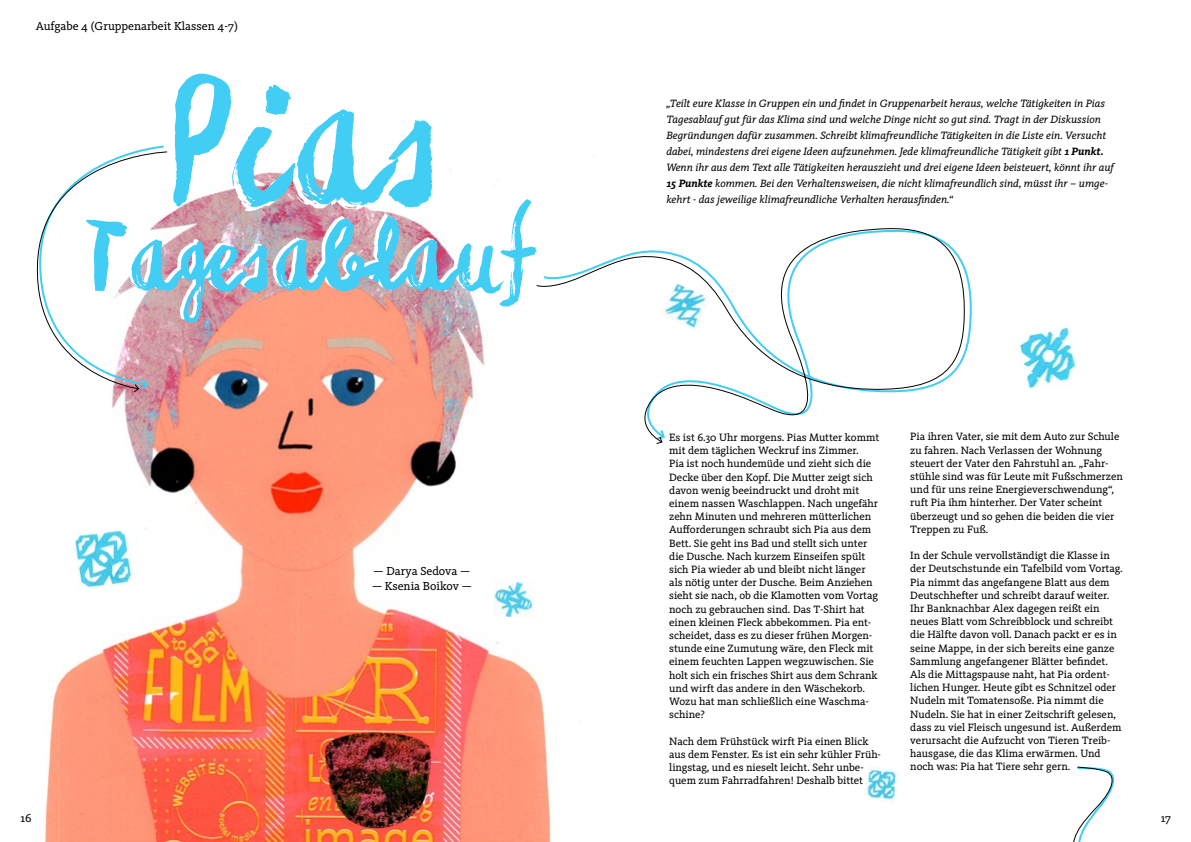
<style>
.page{position:relative;width:1191px;height:842px;background:#fff}
.page>*{position:absolute;margin:0;border:0;box-sizing:border-box;transform-origin:0 0}
.t1{font:200px "Besom";color:#42cdf4}
.t2{font:108px "Besom";color:#42cdf4}
.t3{font:12px "Kievit Slab OT";color:#000}
.t4{font:11px/13.2px "Kievit Slab OT";color:#000}
.t5{font:italic 11px/16px "Kievit Slab OT";color:#000}
.s1{font-weight:700}
</style>
<div class="page">
<img style="left:1019px;top:326px;width:58px;height:63px">
<img style="left:44px;top:172px;width:507px;height:670px">
<svg style="left:535px;top:227px;width:430px;height:216px"></svg>
<svg style="left:654px;top:428px;width:12px;height:16px"></svg>
<svg style="left:36px;top:145px;width:132px;height:248px"></svg>
<svg style="left:1073px;top:766px;width:42px;height:76px"></svg>
<img style="left:62px;top:516px;width:80px;height:72px">
<img style="left:493px;top:579px;width:42px;height:39px">
<img style="left:865px;top:766px;width:33px;height:37px">
<p class="t3" style="left:36px;top:19px;width:204px">Aufgabe 4 (Gruppenarbeit Klassen 4-7)</p>
<h1 class="t1" style="left:166px;top:-6px;width:278px">Pias</h1>
<h2 class="t2" style="left:84px;top:177px;width:455px">Tagesablauf</h2>
<p class="t3" style="left:374px;top:564px;width:98px">— Darya Sedova —</p>
<p class="t3" style="left:372px;top:579px;width:101px">— Ksenia Boikov —</p>
<p class="t5" style="left:666px;top:96px;width:449px">„Teilt eure Klasse in Gruppen ein und findet in Gruppenarbeit heraus, welche Tätigkeiten in Pias Tagesablauf gut für das Klima sind und welche Dinge nicht so gut sind. Tragt in der Diskussion Begründungen dafür zusammen. Schreibt klimafreundliche Tätigkeiten in die Liste ein. Versucht dabei, mindestens drei eigene Ideen aufzunehmen. Jede klimafreundliche Tätigkeit gibt <span class="s1">1 Punkt.<br></span>Wenn ihr aus dem Text alle Tätigkeiten herauszieht und drei eigene Ideen beisteuert, könnt ihr auf <span class="s1">15 Punkte</span> kommen. Bei den Verhaltensweisen, die nicht klimafreundlich sind, müsst ihr – umge&shy;kehrt - das jeweilige klimafreundliche Verhalten herausfinden.“</p>
<p class="t4" style="left:669px;top:431px;width:211px">Es ist 6.30 Uhr morgens. Pias Mutter kommt mit dem täglichen Weckruf ins Zimmer.<br>Pia ist noch hundemüde und zieht sich die Decke über den Kopf. Die Mutter zeigt sich davon wenig beeindruckt und droht mit einem nassen Waschlappen. Nach ungefähr zehn Minuten und mehreren mütterlichen Aufforderungen schraubt sich Pia aus dem Bett. Sie geht ins Bad und stellt sich unter die Dusche. Nach kurzem Einseifen spült sich Pia wieder ab und bleibt nicht länger als nötig unter der Dusche. Beim Anziehen sieht sie nach, ob die Klamotten vom Vortag noch zu gebrauchen sind. Das T-Shirt hat einen kleinen Fleck abbekommen. Pia ent&shy;scheidet, dass es zu dieser frühen Morgen&shy;stunde eine Zumutung wäre, den Fleck mit einem feuchten Lappen wegzuwischen. Sie holt sich ein frisches Shirt aus dem Schrank und wirft das andere in den Wäschekorb.<br>Wozu hat man schließlich eine Waschma&shy;schine?</p>
<p class="t4" style="left:669px;top:734px;width:213px">Nach dem Frühstück wirft Pia einen Blick aus dem Fenster. Es ist ein sehr kühler Früh&shy;lingstag, und es nieselt leicht. Sehr unbe&shy;quem zum Fahrradfahren! Deshalb bittet</p>
<p class="t4" style="left:910px;top:430px;width:214px">Pia ihren Vater, sie mit dem Auto zur Schule zu fahren. Nach Verlassen der Wohnung steuert der Vater den Fahrstuhl an. „Fahr&shy;stühle sind was für Leute mit Fußschmerzen und für uns reine Energieverschwendung“, ruft Pia ihm hinterher. Der Vater scheint überzeugt und so gehen die beiden die vier Treppen zu Fuß.</p>
<p class="t4" style="left:910px;top:549px;width:214px">In der Schule vervollständigt die Klasse in der Deutschstunde ein Tafelbild vom Vortag.<br>Pia nimmt das angefangene Blatt aus dem Deutschhefter und schreibt darauf weiter.<br>Ihr Banknachbar Alex dagegen reißt ein neues Blatt vom Schreibblock und schreibt die Hälfte davon voll. Danach packt er es in seine Mappe, in der sich bereits eine ganze Sammlung angefangener Blätter befindet.<br>Als die Mittagspause naht, hat Pia ordent&shy;lichen Hunger. Heute gibt es Schnitzel oder Nudeln mit Tomatensoße. Pia nimmt die Nudeln. Sie hat in einer Zeitschrift gelesen, dass zu viel Fleisch ungesund ist. Außerdem verursacht die Aufzucht von Tieren Treib&shy;hausgase, die das Klima erwärmen. Und noch was: Pia hat Tiere sehr gern.</p>
<p class="t3" style="left:20px;top:811px;width:13px">16</p>
<p class="t3" style="left:1160px;top:811px;width:12px">17</p>
</div>
